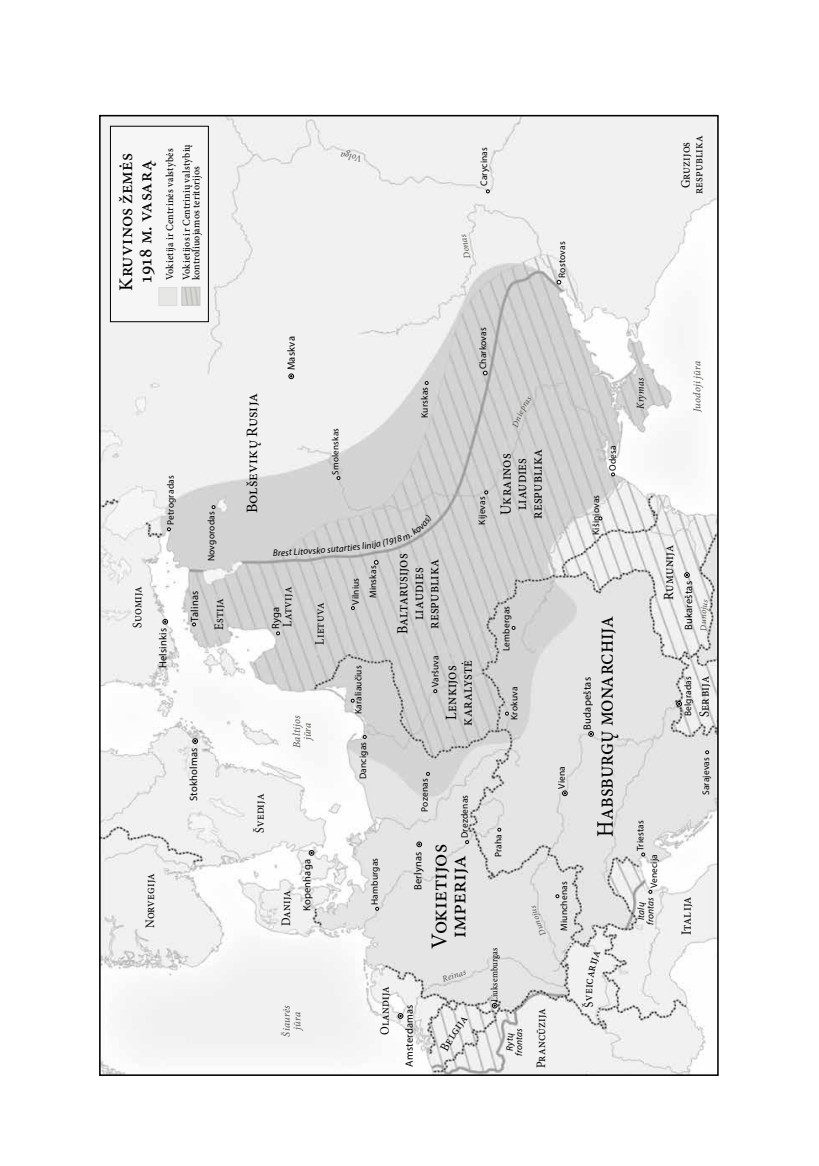
<style>
.page{position:relative;width:819px;height:1166px;background:#fff}
.page>*{position:absolute;margin:0;border:0;box-sizing:border-box;transform-origin:0 0}
.t1{font:23.62px "Minion Pro";letter-spacing:-.015em;color:#000;scale:.9 1}
.t2{font:22.57px/19.2px "Minion Pro";color:#000;text-align:center}
.t3{font:500 19.25px/19.2px "Minion Pro";letter-spacing:.005em;color:#000;text-align:center}
.t4{font:15.75px "Minion Pro";letter-spacing:.005em;color:#000}
.t5{font:15.58px/15.6px "Minion Pro";letter-spacing:.015em;color:#000;text-align:center;scale:.9 1}
.t6{font:14px "Minion Pro";letter-spacing:.015em;color:#000;scale:.9 1}
.t7{font:12.95px/13px "Minion Pro";letter-spacing:.02em;color:#000;text-align:center;scale:.9 1}
.t8{font:500 10.5px/17px "Minion Pro";letter-spacing:.025em;color:#000;scale:.95 1}
.t9{font:10.5px "Myriad Pro";letter-spacing:.015em;color:#000}
.t10{font:italic 10.5px/10.5px "Minion Pro";letter-spacing:.02em;color:#55524e;text-align:center}
.t11{font:italic 10.5px "Minion Pro";color:#000;scale:.9 1}
.t12{font:9.45px "Myriad Pro";letter-spacing:.015em;color:#000}
.t13{font:italic 9.45px/9.5px "Myriad Pro";letter-spacing:.01em;color:#000;text-align:center}
.t14{font:9.45px "Minion Pro";color:#000;scale:.9 1}
.t15{font:italic 9.45px "Minion Pro";color:#55524e}
.t16{font:9.1px "Myriad Pro";letter-spacing:.015em;color:#000}
.t17{font:italic 8.75px "Minion Pro";color:#55524e}
</style>
<div class="page">
<img style="left:102px;top:118px;width:613px;height:955px">
<svg style="left:363px;top:735px;width:3px;height:4px"></svg>
<svg style="left:375px;top:907px;width:4px;height:3px"></svg>
<svg style="left:465px;top:840px;width:4px;height:4px"></svg>
<svg style="left:648px;top:890px;width:4px;height:3px"></svg>
<svg style="left:598px;top:517px;width:4px;height:3px"></svg>
<svg style="left:705px;top:750px;width:3px;height:4px"></svg>
<svg style="left:641px;top:853px;width:4px;height:3px"></svg>
<svg style="left:351px;top:606px;width:3px;height:4px"></svg>
<svg style="left:512px;top:626px;width:3px;height:4px"></svg>
<svg style="left:425px;top:381px;width:3px;height:4px"></svg>
<svg style="left:555px;top:894px;width:4px;height:4px"></svg>
<svg style="left:167px;top:527px;width:4px;height:4px"></svg>
<svg style="left:484px;top:491px;width:4px;height:3px"></svg>
<svg style="left:426px;top:772px;width:3px;height:4px"></svg>
<svg style="left:276px;top:632px;width:4px;height:3px"></svg>
<svg style="left:192px;top:623px;width:4px;height:3px"></svg>
<svg style="left:497px;top:828px;width:4px;height:3px"></svg>
<svg style="left:433px;top:689px;width:4px;height:4px"></svg>
<svg style="left:337px;top:476px;width:3px;height:4px"></svg>
<svg style="left:212px;top:505px;width:3px;height:4px"></svg>
<svg style="left:483px;top:371px;width:4px;height:4px"></svg>
<svg style="left:557px;top:280px;width:4px;height:4px"></svg>
<svg style="left:374px;top:560px;width:4px;height:4px"></svg>
<svg style="left:684px;top:572px;width:5px;height:6px"></svg>
<svg style="left:676px;top:701px;width:5px;height:5px"></svg>
<svg style="left:416px;top:842px;width:6px;height:5px"></svg>
<svg style="left:398px;top:1013px;width:5px;height:5px"></svg>
<svg style="left:288px;top:374px;width:6px;height:5px"></svg>
<svg style="left:309px;top:850px;width:5px;height:5px"></svg>
<svg style="left:492px;top:1003px;width:5px;height:5px"></svg>
<svg style="left:192px;top:738px;width:6px;height:6px"></svg>
<svg style="left:562px;top:791px;width:5px;height:5px"></svg>
<svg style="left:588px;top:731px;width:5px;height:5px"></svg>
<svg style="left:163px;top:619px;width:5px;height:5px"></svg>
<div style="left:110px;top:126px;width:98px;height:196px;background:#f6f6f6"></div>
<div style="left:110px;top:126px;width:99px;height:196px;border:1px solid #000"></div>
<div style="left:159px;top:287px;width:18px;height:19px;background:#e7e7e6;border:1px solid #dcdcdb"></div>
<div style="left:181px;top:287px;width:19px;height:18px;background:#cfcfcd"></div>
<svg style="left:183px;top:286px;width:17px;height:20px"></svg>
<svg style="left:440px;top:1015px;width:27px;height:36px"></svg>
<svg style="left:582px;top:950px;width:18px;height:57px"></svg>
<svg style="left:512px;top:396px;width:20px;height:32px"></svg>
<svg style="left:531px;top:905px;width:15px;height:31px"></svg>
<svg style="left:700px;top:599px;width:9px;height:32px"></svg>
<svg style="left:357px;top:514px;width:75px;height:36px;background:#cdcdcd"></svg>
<h3 class="t3" style="left:116px;top:291px;width:139px;rotate:-90deg">Kruvinos žemės<br>1918 m. vasarą</h3>
<p class="t8" style="left:161px;top:280px;width:145px;rotate:-90deg">Vokietija ir Centrinės valstybės<br>Vokietijos ir Centrinių valstybių</p>
<p class="t8" style="left:187px;top:280px;width:121px;rotate:-90deg">kontroliuojamos teritorijos</p>
<p class="t15" style="left:360px;top:165px;width:24px;rotate:-168deg">Volga</p>
<p class="t12" style="left:478px;top:186px;width:40px;rotate:-90deg">Carycinas</p>
<p class="t15" style="left:461px;top:260px;width:27px;rotate:-101deg">Donas</p>
<p class="t12" style="left:556px;top:278px;width:38px;rotate:-90deg">Rostovas</p>
<p class="t12" style="left:165px;top:525px;width:51px;rotate:-90deg">Petrogradas</p>
<h3 class="t7" style="left:131px;top:627px;width:48px;rotate:-90deg">Suomija</h3>
<p class="t9" style="left:156px;top:668px;width:42px;rotate:-90deg">Helsinkis</p>
<h3 class="t7" style="left:144px;top:928px;width:62px;rotate:-90deg">Norvegija</h3>
<p class="t9" style="left:188px;top:622px;width:32px;rotate:-90deg">Talinas</p>
<p class="t9" style="left:187px;top:801px;width:54px;rotate:-90deg">Stokholmas</p>
<p class="t9" style="left:285px;top:370px;width:35px;rotate:-90deg">Maskva</p>
<p class="t12" style="left:477px;top:369px;width:43px;rotate:-90deg">Charkovas</p>
<p class="t12" style="left:418px;top:418px;width:32px;rotate:-90deg">Kurskas</p>
<h3 class="t4" style="left:242px;top:513px;width:122px;rotate:-90deg">Bolševikų Rusija</h3>
<p class="t16" style="left:330px;top:474px;width:48px;rotate:-90deg">Smolenskas</p>
<h3 class="t5" style="left:498px;top:519px;width:79px;rotate:-90deg">Ukrainos liaudies respublika</h3>
<p class="t12" style="left:476px;top:524px;width:30px;rotate:-90deg">Kijevas</p>
<p class="t12" style="left:205px;top:561px;width:51px;rotate:-90deg">Novgorodas</p>
<p class="t13" style="left:272px;top:548px;width:18px;rotate:-3deg">Bres</p>
<p class="t13" style="left:289px;top:547px;width:33px;rotate:-4deg">t Litovsk</p>
<p class="t13" style="left:320px;top:545px;width:25px;rotate:-5deg">o suta</p>
<p class="t13" style="left:343px;top:543px;width:14px;rotate:-6deg">rtie</p>
<h3 class="t5" style="left:395px;top:634px;width:91px;rotate:-90deg">Baltarusijos liaudies respublika</h3>
<p class="t12" style="left:367px;top:598px;width:34px;rotate:-90deg">Minskas</p>
<p class="t12" style="left:350px;top:605px;width:29px;rotate:-90deg">Vilnius</p>
<h3 class="t7" style="left:212px;top:630px;width:37px;rotate:-90deg">Estija</h3>
<h3 class="t7" style="left:281px;top:627px;width:46px;rotate:-90deg">Latvija</h3>
<h3 class="t7" style="left:313px;top:645px;width:48px;rotate:-90deg">Lietuva</h3>
<p class="t12" style="left:500px;top:651px;width:47px;rotate:-90deg">Lembergas</p>
<p class="t12" style="left:508px;top:720px;width:35px;rotate:-90deg">Krokuva</p>
<p class="t9" style="left:269px;top:629px;width:24px;rotate:-90deg">Ryga</p>
<p class="t12" style="left:429px;top:687px;width:33px;rotate:-90deg">Varšuva</p>
<h3 class="t5" style="left:443px;top:725px;width:75px;rotate:-90deg">Lenkijos karalystė</h3>
<p class="t12" style="left:352px;top:714px;width:50px;rotate:-90deg">Karaliaučius</p>
<p class="t10" style="left:291px;top:748px;width:34px;rotate:-90deg">Baltijos jūra</p>
<p class="t12" style="left:357px;top:779px;width:39px;rotate:-90deg">Dancigas</p>
<p class="t12" style="left:418px;top:812px;width:35px;rotate:-90deg">Pozenas</p>
<h3 class="t7" style="left:253px;top:832px;width:45px;rotate:-90deg">Švedija</h3>
<p class="t12" style="left:459px;top:838px;width:45px;rotate:-90deg">Drezdenas</p>
<p class="t12" style="left:492px;top:857px;width:25px;rotate:-90deg">Praha</p>
<h2 class="t2" style="left:429px;top:948px;width:106px;rotate:-90deg">Vokietijos imperija</h2>
<p class="t9" style="left:411px;top:890px;width:40px;rotate:-90deg">Berlynas</p>
<p class="t12" style="left:369px;top:905px;width:49px;rotate:-90deg">Hamburgas</p>
<p class="t9" style="left:300px;top:911px;width:53px;rotate:-90deg">Kopenhaga</p>
<h3 class="t7" style="left:279px;top:926px;width:42px;rotate:-90deg">Danija</h3>
<p class="t14" style="left:488px;top:1002px;width:62px;rotate:-90deg">Liuksemburgas</p>
<p class="t17" style="left:441px;top:974px;width:26px;rotate:-19deg">Reinas</p>
<h3 class="t7" style="left:378px;top:1035px;width:56px;rotate:-90deg">Olandija</h3>
<p class="t9" style="left:403px;top:1067px;width:64px;rotate:-90deg">Amsterdamas</p>
<p class="t10" style="left:281px;top:1036px;width:33px;rotate:-90deg">Šiaurės jūra</p>
<h3 class="t7" style="left:534px;top:1068px;width:69px;rotate:-90deg">Prancūzija</h3>
<p class="t13" style="left:504px;top:1056px;width:29px;rotate:-90deg">Rytų frontas</p>
<p class="t12" style="left:555px;top:789px;width:24px;rotate:-90deg">Viena</p>
<p class="t12" style="left:558px;top:931px;width:51px;rotate:-90deg">Miunchenas</p>
<p class="t12" style="left:590px;top:535px;width:42px;rotate:-90deg">Kišiniovas</p>
<p class="t12" style="left:606px;top:471px;width:27px;rotate:-90deg">Odesa</p>
<h1 class="t1" style="left:589px;top:836px;width:247px;rotate:-90deg">Habsburgų monarchija</h1>
<p class="t9" style="left:581px;top:729px;width:54px;rotate:-90deg">Budapeštas</p>
<h3 class="t7" style="left:679px;top:194px;width:67px;rotate:-90deg">Gruzijos respublika</h3>
<p class="t11" style="left:633px;top:409px;width:35px;rotate:-90deg">Krymas</p>
<p class="t10" style="left:691px;top:412px;width:53px;rotate:-90deg">Juodoji jūra</p>
<p class="t12" style="left:634px;top:851px;width:32px;rotate:-90deg">Triestas</p>
<h3 class="t6" style="left:659px;top:600px;width:62px;rotate:-90deg">Rumunija</h3>
<p class="t9" style="left:682px;top:630px;width:50px;rotate:-90deg">Bukareštas</p>
<h3 class="t6" style="left:694px;top:717px;width:47px;rotate:-90deg">Serbija</h3>
<p class="t12" style="left:682px;top:716px;width:42px;rotate:-90deg">Belgradas</p>
<p class="t12" style="left:700px;top:795px;width:39px;rotate:-90deg">Sarajevas</p>
<p class="t12" style="left:648px;top:888px;width:36px;rotate:-90deg">Venecija</p>
<p class="t13" style="left:636px;top:925px;width:29px;rotate:-90deg">Italų frontas</p>
<h3 class="t6" style="left:677px;top:935px;width:44px;rotate:-90deg">Italija</h3>
</div>
